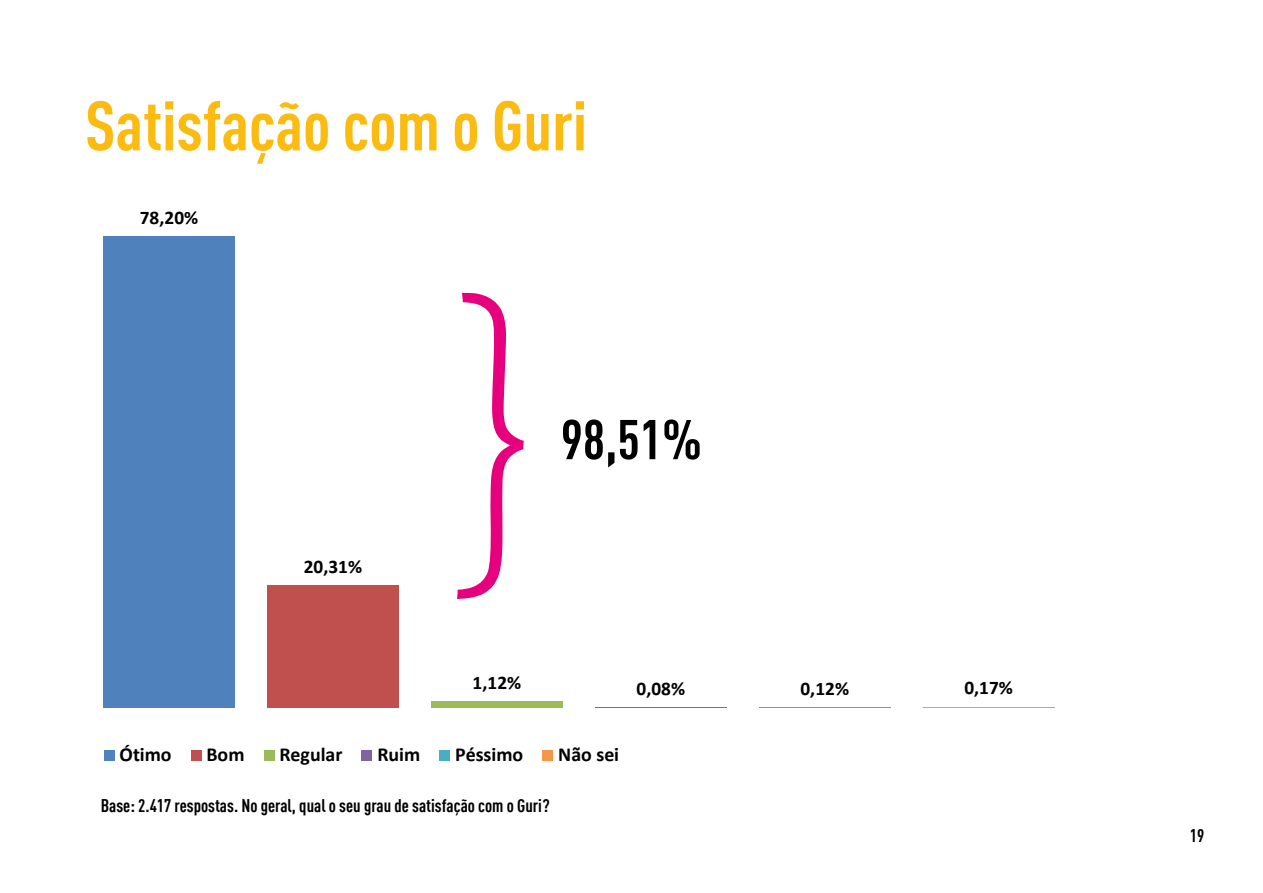
<style>
.page{position:relative;width:1263px;height:893px;background:#fff}
.page>*{position:absolute;margin:0;border:0;box-sizing:border-box;transform-origin:0 0}
.t1{font:700 69px "DIN Cond";color:#fbbb10}
.t2{font:700 55.2px "DIN Cond";color:#000}
.t3{font:700 19.95px "Calibri";color:#000}
.t4{font:700 19.35px "Calibri";letter-spacing:.005em;color:#000}
.t5{font:700 18px "DIN Cond";color:#000}
</style>
<div class="page">
<div style="left:104px;top:237px;width:131px;height:471px;background:#4f81bd"></div>
<div style="left:268px;top:586px;width:131px;height:122px;background:#c0504d"></div>
<div style="left:431px;top:701px;width:132px;height:7px;background:#9bbb59"></div>
<hr style="left:595px;top:707px;width:131px;height:1px;background:#8064a2">
<hr style="left:759px;top:707px;width:131px;height:1px;background:#4bacc6">
<hr style="left:923px;top:707px;width:131px;height:1px;background:#f79646">
<div style="left:104px;top:750px;width:11px;height:11px;background:#4f81bd"></div>
<div style="left:191px;top:750px;width:11px;height:11px;background:#c0504d"></div>
<div style="left:264px;top:750px;width:11px;height:11px;background:#9bbb59"></div>
<div style="left:361px;top:750px;width:11px;height:11px;background:#8064a2"></div>
<div style="left:439px;top:750px;width:11px;height:11px;background:#4bacc6"></div>
<div style="left:542px;top:750px;width:11px;height:11px;background:#f79646"></div>
<h1 class="t1" style="left:85px;top:84px;width:504px">Satisfação com o Guri</h1>
<p class="t4" style="left:140px;top:204px;width:60px">78,20%</p>
<p class="t4" style="left:304px;top:553px;width:60px">20,31%</p>
<h2 class="t2" style="left:561px;top:406px;width:143px">98,51%</h2>
<p class="t4" style="left:473px;top:669px;width:50px">1,12%</p>
<p class="t4" style="left:636px;top:675px;width:50px">0,08%</p>
<p class="t4" style="left:800px;top:674px;width:50px">0,12%</p>
<p class="t4" style="left:964px;top:674px;width:50px">0,17%</p>
<p class="t3" style="left:120px;top:740px;width:54px">Ótimo</p>
<p class="t3" style="left:206px;top:740px;width:40px">Bom</p>
<p class="t3" style="left:279px;top:740px;width:65px">Regular</p>
<p class="t3" style="left:377px;top:740px;width:45px">Ruim</p>
<p class="t3" style="left:455px;top:740px;width:70px">Péssimo</p>
<p class="t3" style="left:558px;top:740px;width:62px">Não sei</p>
<p class="t5" style="left:101px;top:794px;width:450px">Base: 2.417 respostas. No geral, qual o seu grau de satisfação com o Guri?</p>
<p class="t5" style="left:1190px;top:825px;width:16px">19</p>
</div>
